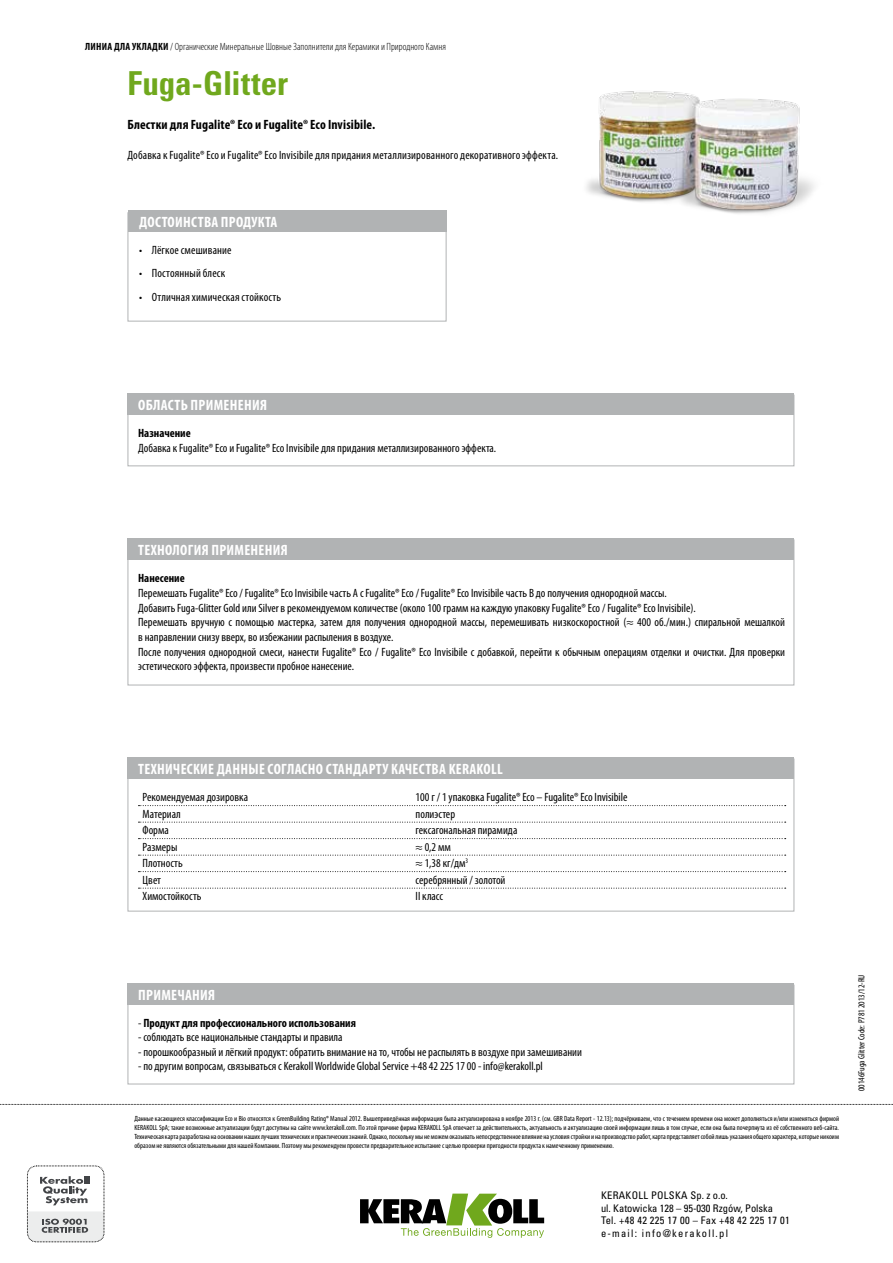
<style>
.page{position:relative;width:893px;height:1263px;background:#fff}
.page>*{position:absolute;margin:0;border:0;box-sizing:border-box;transform-origin:0 0}
.t1{font:700 condensed 33px "Univers LT Std";color:#70a81d}
.t2{font:700 condensed 15px "Myriad Pro";letter-spacing:.02em;color:#fff}
.t3{font:700 condensed 13.5px "Myriad Pro";letter-spacing:.01em;color:#000}
.t4{font:condensed 12px/14.7px "Myriad Pro";color:#000}
.t5{font:700 condensed 12px "Myriad Pro";color:#000}
.t6{font:condensed 10.5px/12.6px "Univers LT Std";letter-spacing:.03em;color:#000}
.t7{font:300 condensed 10.5px "Myriad Pro";color:#000}
.t8{font:condensed 9px "Myriad Pro";color:#000}
.t9{font:condensed 7.5px/9px "Myriad Pro";color:#000;text-align:justify}
.s1{font-weight:700}
.s2{font-weight:400}
</style>
<div class="page">
<div style="left:27px;top:1166px;width:77px;height:76px;border:1px dashed #000;border-radius:9px"></div>
<svg style="left:40px;top:1176px;width:50px;height:29px"></svg>
<svg style="left:27px;top:1211px;width:77px;height:31px;background:#d2d3d3"></svg>
<svg style="left:0;top:1104px;width:893px;height:1px"></svg>
<svg style="left:360px;top:1193px;width:184px;height:45px"></svg>
<svg style="left:139px;top:805px;width:647px;height:1px"></svg>
<svg style="left:139px;top:822px;width:647px;height:1px"></svg>
<svg style="left:139px;top:838px;width:647px;height:1px"></svg>
<svg style="left:139px;top:855px;width:647px;height:1px"></svg>
<svg style="left:139px;top:871px;width:647px;height:1px"></svg>
<svg style="left:139px;top:888px;width:647px;height:1px"></svg>
<div style="left:128px;top:757px;width:666px;height:22px;background:#b1b3b4"></div>
<div style="left:128px;top:985px;width:666px;height:99px;border:1px solid #b1b3b4"></div>
<div style="left:128px;top:983px;width:666px;height:22px;background:#b1b3b4"></div>
<div style="left:128px;top:538px;width:666px;height:22px;background:#b1b3b4"></div>
<div style="left:128px;top:395px;width:666px;height:71px;border:1px solid #b1b3b4"></div>
<div style="left:128px;top:393px;width:666px;height:22px;background:#b1b3b4"></div>
<div style="left:128px;top:212px;width:318px;height:109px;border:1px solid #b1b3b4"></div>
<div style="left:128px;top:210px;width:318px;height:22px;background:#b1b3b4"></div>
<img style="left:586px;top:91px;width:228px;height:123px">
<p class="t7" style="left:85px;top:41px;width:362px"><span class="s1">ЛИНИА ДЛА УКЛАДКИ</span> / Органические Минеральные Шовные Заполнители для Керамики и Природного Камня</p>
<h1 class="t1" style="left:128px;top:63px;width:162px">Fuga-Glitter</h1>
<p class="t3" style="left:128px;top:117px;width:249px">Блестки для Fugalite® Eco и Fugalite® Eco Invisibile.</p>
<p class="t4" style="left:128px;top:148px;width:432px">Добавка к Fugalite® Eco и Fugalite® Eco Invisibile для придания металлизированного декоративного эффекта.</p>
<p class="t2" style="left:139px;top:213px;width:140px">ДОСТОИНСТВА ПРОДУКТА</p>
<p class="t4" style="left:139px;top:243px;width:94px">• Лёгкое смешивание</p>
<p class="t4" style="left:139px;top:266px;width:88px">• Постоянный блеск</p>
<p class="t4" style="left:139px;top:290px;width:144px">• Отличная химическая стойкость</p>
<p class="t2" style="left:138px;top:397px;width:130px">ОБЛАСТЬ ПРИМЕНЕНИЯ</p>
<p class="t5" style="left:138px;top:426px;width:54px">Назначение</p>
<p class="t4" style="left:138px;top:441px;width:360px">Добавка к Fugalite® Eco и Fugalite® Eco Invisibile для придания металлизированного эффекта.</p>
<p class="t2" style="left:138px;top:541px;width:151px">ТЕХНОЛОГИЯ ПРИМЕНЕНИЯ</p>
<p class="t5" style="left:138px;top:571px;width:48px">Нанесение</p>
<p class="t4" style="left:138px;top:586px;width:648px">Перемешать Fugalite® Eco / Fugalite® Eco Invisibile часть A с Fugalite® Eco / Fugalite® Eco Invisibile часть B до получения однородной массы.<br>Добавить Fuga-Glitter Gold или Silver в рекомендуемом количестве (около 100 грамм на каждую упаковку Fugalite® Eco / Fugalite® Eco Invisibile).<br>Перемешать вручную с помощью мастерка, затем для получения однородной массы, перемешивать низкоскоростной (≈ 400 об./мин.) спиральной мешалкой в направлении снизу вверх, во избежании распыления в воздухе.<br>После получения однородной смеси, нанести Fugalite® Eco / Fugalite® Eco Invisibile с добавкой, перейти к обычным операциям отделки и очистки. Для проверки эстетического эффекта, произвести пробное нанесение.</p>
<p class="t2" style="left:138px;top:761px;width:366px">ТЕХНИЧЕСКИЕ ДАННЫЕ СОГЛАСНО СТАНДАРТУ КАЧЕСТВА KERAKOLL</p>
<p class="t4" style="left:143px;top:790px;width:107px">Рекомендуемая дозировка</p>
<p class="t4" style="left:416px;top:790px;width:213px">100 г / 1 упаковка Fugalite® Eco – Fugalite® Eco Invisibile</p>
<p class="t4" style="left:143px;top:806px;width:40px">Материал</p>
<p class="t4" style="left:416px;top:806px;width:41px">полиэстер</p>
<p class="t4" style="left:143px;top:823px;width:28px">Форма</p>
<p class="t4" style="left:416px;top:823px;width:103px">гексагональная пирамида</p>
<p class="t4" style="left:143px;top:839px;width:36px">Размеры</p>
<p class="t4" style="left:416px;top:839px;width:37px">≈ 0,2 мм</p>
<p class="t4" style="left:143px;top:856px;width:42px">Плотность</p>
<p class="t4" style="left:416px;top:856px;width:54px">≈ 1,38 кг/дм<sup>3</sup></p>
<p class="t4" style="left:143px;top:872px;width:20px">Цвет</p>
<p class="t4" style="left:416px;top:872px;width:91px">серебрянный / золотой</p>
<p class="t4" style="left:143px;top:889px;width:60px">Химостойкость</p>
<p class="t4" style="left:416px;top:889px;width:29px">II класс</p>
<p class="t2" style="left:138px;top:987px;width:78px">ПРИМЕЧАНИЯ</p>
<p class="t5" style="left:138px;top:1016px;width:219px"><span class="s2">-</span> Продукт для профессионального использования</p>
<p class="t4" style="left:138px;top:1030px;width:206px">- соблюдать все национальные стандарты и правила</p>
<p class="t4" style="left:138px;top:1045px;width:445px">- порошкообразный и лёгкий продукт: обратить внимание на то, чтобы не распылять в воздухе при замешивании</p>
<p class="t4" style="left:138px;top:1059px;width:406px">- по другим вопросам, связываться с Kerakoll Worldwide Global Service +48 42 225 17 00 - info@kerakoll.pl</p>
<p class="t9" style="left:134px;top:1114px;width:706px">Данные касающиеся классификации Eco и Bio относятся к GreenBuilding Rating® Manual 2012. Вышеприведённая информация была актуализирована в ноябре 2013 г. (см. GBR Data Report - 12.13); подчёркиваем, что с течением времени она может дополняться и/или изменяться фирмой KERAKOLL SpA; такие возможные актуализации будут доступны на сайте www.kerakoll.com. По этой причине фирма KERAKOLL SpA отвечает за действительность, актуальность и актуализацию своей информации лишь в том случае, если она была почерпнута из её собственного веб-сайта.<br>Техническая карта разработана на основании наших лучших технических и практических знаний. Однако, поскольку мы не можем оказывать непосредственное влияние на условия стройки и на производство работ, карта представляет собой лишь указания общего характера, которые никоим образом не являются обязательными для нашей Компании. Поэтому мы рекомендуем провести предварительное испытание с целью проверки пригодности продукта к намеченному применению.</p>
<p class="t6" style="left:601px;top:1189px;width:190px">KERAKOLL POLSKA Sp. z o.o.<br>ul. Katowicka 128 – 95-030 Rzgów, Polska<br>Tel. +48 42 225 17 00 – Fax +48 42 225 17 01 e-mail: info@kerakoll.pl</p>
<p class="t8" style="left:856px;top:1091px;width:118px;rotate:-90deg">00146Fuga Glitter Code: P781 2013/12-RU</p>
</div>
